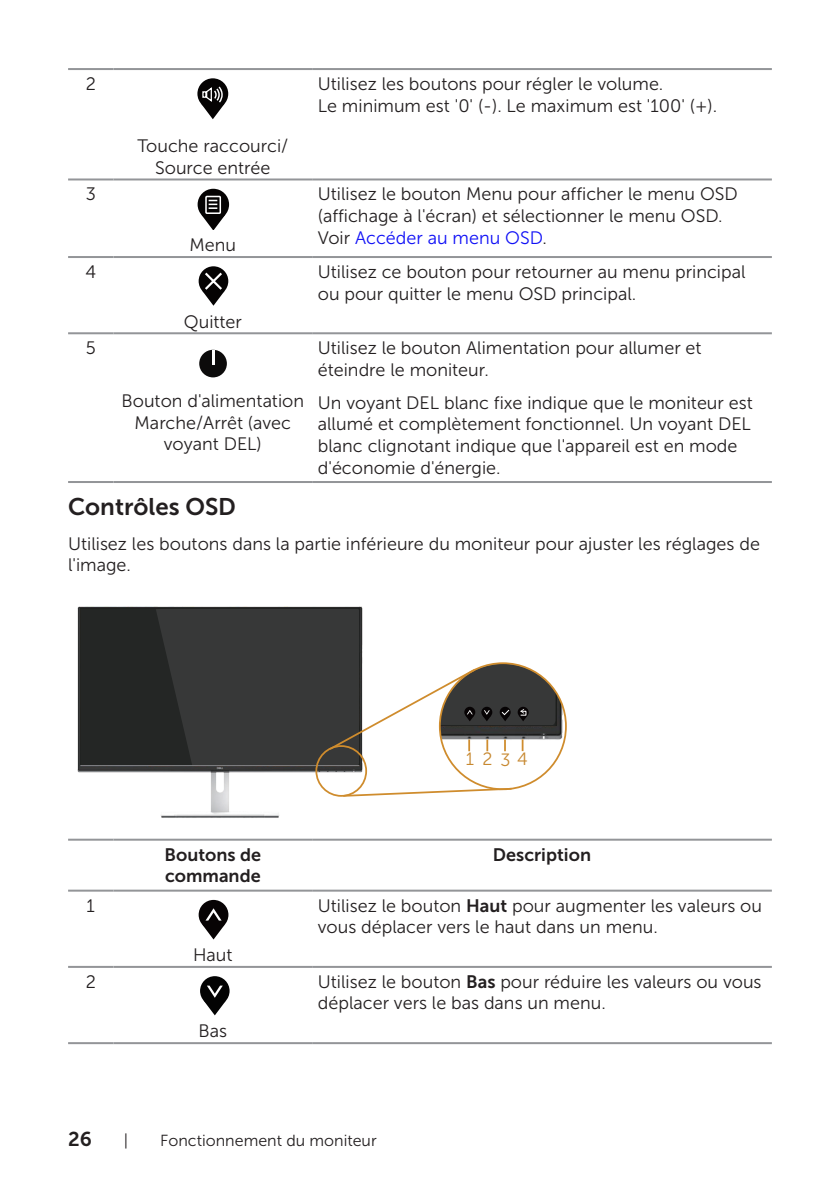
<style>
.page{position:relative;width:840px;height:1191px;background:#fff}
.page>*{position:absolute;margin:0;border:0;box-sizing:border-box;transform-origin:0 0}
.Head_3{font:24px "Museo Sans For Dell 700";color:#231f20}
.t1{font:20px "Museo Sans For Dell 700";color:#231f20}
.text{font:18px/21.6px "Museo Sans For Dell 300";color:#231f20}
.text-2{font:18px/21.6px "Museo Sans For Dell 700";color:#231f20}
.t2{font:17.8px "Museo Sans For Dell 300";color:#c78830}
.t3{font:16px "Museo Sans For Dell 300";color:#231f20}
.s1{color:#1111f6}
.s2{font-family:"Museo Sans For Dell 700"}
</style>
<div class="page">
<hr style="left:68px;top:68px;width:45px;height:2px;background:#939598">
<hr style="left:312px;top:68px;width:459px;height:2px;background:#939598">
<hr style="left:68px;top:178px;width:45px;height:2px;background:#939598">
<hr style="left:312px;top:178px;width:459px;height:2px;background:#939598">
<hr style="left:68px;top:256px;width:45px;height:2px;background:#939598">
<hr style="left:312px;top:256px;width:459px;height:2px;background:#939598">
<hr style="left:68px;top:332px;width:45px;height:2px;background:#939598">
<hr style="left:312px;top:332px;width:459px;height:2px;background:#939598">
<hr style="left:68px;top:481px;width:45px;height:2px;background:#939598">
<hr style="left:312px;top:481px;width:459px;height:2px;background:#939598">
<hr style="left:113px;top:68px;width:199px;height:2px;background:#939598">
<hr style="left:113px;top:178px;width:199px;height:2px;background:#939598">
<hr style="left:113px;top:256px;width:199px;height:2px;background:#939598">
<hr style="left:113px;top:332px;width:199px;height:2px;background:#939598">
<hr style="left:113px;top:481px;width:199px;height:2px;background:#939598">
<div style="left:197px;top:78px;width:31px;height:31px;background:#050303;border-radius:50%"></div>
<svg style="left:201px;top:86px;width:23px;height:33px"></svg>
<svg style="left:197px;top:189px;width:32px;height:31px"></svg>
<svg style="left:201px;top:196px;width:24px;height:34px"></svg>
<svg style="left:198px;top:266px;width:30px;height:30px"></svg>
<svg style="left:202px;top:270px;width:23px;height:36px"></svg>
<div style="left:199px;top:350px;width:28px;height:27px;background:#0c0b0b;border-radius:50%"></div>
<hr style="left:211px;top:350px;width:3px;height:15px;background:#fff">
<img style="left:440px;top:663px;width:125px;height:126px;border-radius:63px">
<img style="left:77px;top:606px;width:291px;height:212px">
<div style="left:80px;top:608px;width:279px;height:157px;background:#242625"></div>
<svg style="left:156px;top:609px;width:399px;height:156px"></svg>
<div style="left:315px;top:745px;width:52px;height:51px;border:2px solid #cf8c2d;border-radius:50%"></div>
<svg style="left:341px;top:787px;width:172px;height:10px"></svg>
<hr style="left:68px;top:838px;width:45px;height:2px;background:#939598">
<hr style="left:113px;top:838px;width:199px;height:2px;background:#939598">
<hr style="left:312px;top:838px;width:459px;height:2px;background:#939598">
<hr style="left:68px;top:889px;width:45px;height:2px;background:#939598">
<hr style="left:113px;top:889px;width:199px;height:2px;background:#939598">
<hr style="left:312px;top:889px;width:459px;height:2px;background:#939598">
<hr style="left:68px;top:966px;width:45px;height:2px;background:#939598">
<hr style="left:113px;top:966px;width:199px;height:2px;background:#939598">
<hr style="left:312px;top:966px;width:459px;height:2px;background:#939598">
<hr style="left:68px;top:1042px;width:45px;height:2px;background:#939598">
<hr style="left:113px;top:1042px;width:199px;height:2px;background:#939598">
<hr style="left:312px;top:1042px;width:459px;height:2px;background:#939598">
<div style="left:198px;top:900px;width:30px;height:29px;background:#070304;border-radius:50%"></div>
<svg style="left:202px;top:908px;width:23px;height:31px"></svg>
<div style="left:200px;top:976px;width:29px;height:29px;background:#030303;border-radius:50%"></div>
<svg style="left:203px;top:985px;width:23px;height:30px"></svg>
<p class="text" style="left:86px;top:73px;width:12px">2</p>
<p class="text" style="left:317px;top:73px;width:400px">Utilisez les boutons pour régler le volume.<br>Le minimum est '0' (-). Le maximum est '100' (+).</p>
<p class="text" style="left:137px;top:135px;width:152px;text-align:center">Touche raccourci/<br>Source entrée</p>
<p class="text" style="left:86px;top:184px;width:12px">3</p>
<p class="text" style="left:189px;top:234px;width:48px">Menu</p>
<p class="text" style="left:317px;top:184px;width:421px">Utilisez le bouton Menu pour afficher le menu OSD (affichage à l'écran) et sélectionner le menu OSD.<br>Voir <span class="s1">Accéder au menu OSD</span>.</p>
<p class="text" style="left:85px;top:261px;width:12px">4</p>
<p class="text" style="left:317px;top:261px;width:429px">Utilisez ce bouton pour retourner au menu principal ou pour quitter le menu OSD principal.</p>
<p class="text" style="left:183px;top:311px;width:60px">Quitter</p>
<p class="text" style="left:86px;top:337px;width:12px">5</p>
<p class="text" style="left:121px;top:390px;width:184px;text-align:center">Bouton d'alimentation<br>Marche/Arrêt (avec voyant DEL)</p>
<p class="text" style="left:317px;top:337px;width:385px">Utilisez le bouton Alimentation pour allumer et éteindre le moniteur.</p>
<p class="text" style="left:317px;top:392px;width:436px">Un voyant DEL blanc fixe indique que le moniteur est allumé et complètement fonctionnel. Un voyant DEL blanc clignotant indique que l'appareil est en mode d'économie d'énergie.</p>
<p class="Head_3" style="left:68px;top:493px;width:169px">Contrôles OSD</p>
<p class="text" style="left:68px;top:533px;width:693px">Utilisez les boutons dans la partie inférieure du moniteur pour ajuster les réglages de l'image.</p>
<p class="t2" style="left:465px;top:749px;width:63px">1234</p>
<p class="text" style="left:87px;top:894px;width:10px">1</p>
<p class="text" style="left:86px;top:971px;width:12px">2</p>
<p class="text-2" style="left:164px;top:843px;width:98px">Boutons de commande</p>
<p class="text-2" style="left:492px;top:843px;width:99px">Description</p>
<p class="text" style="left:193px;top:944px;width:41px">Haut</p>
<p class="text" style="left:198px;top:1020px;width:30px">Bas</p>
<p class="text" style="left:317px;top:894px;width:445px">Utilisez le bouton <span class="s2">Haut</span> pour augmenter les valeurs ou vous déplacer vers le haut dans un menu.</p>
<p class="text" style="left:317px;top:971px;width:445px">Utilisez le bouton <span class="s2">Bas</span> pour réduire les valeurs ou vous déplacer vers le bas dans un menu.</p>
<p class="t1" style="left:68px;top:1127px;width:25px">26</p>
<p class="t3" style="left:124px;top:1131px;width:6px">|</p>
<p class="t3" style="left:160px;top:1131px;width:218px">Fonctionnement du moniteur</p>
</div>
